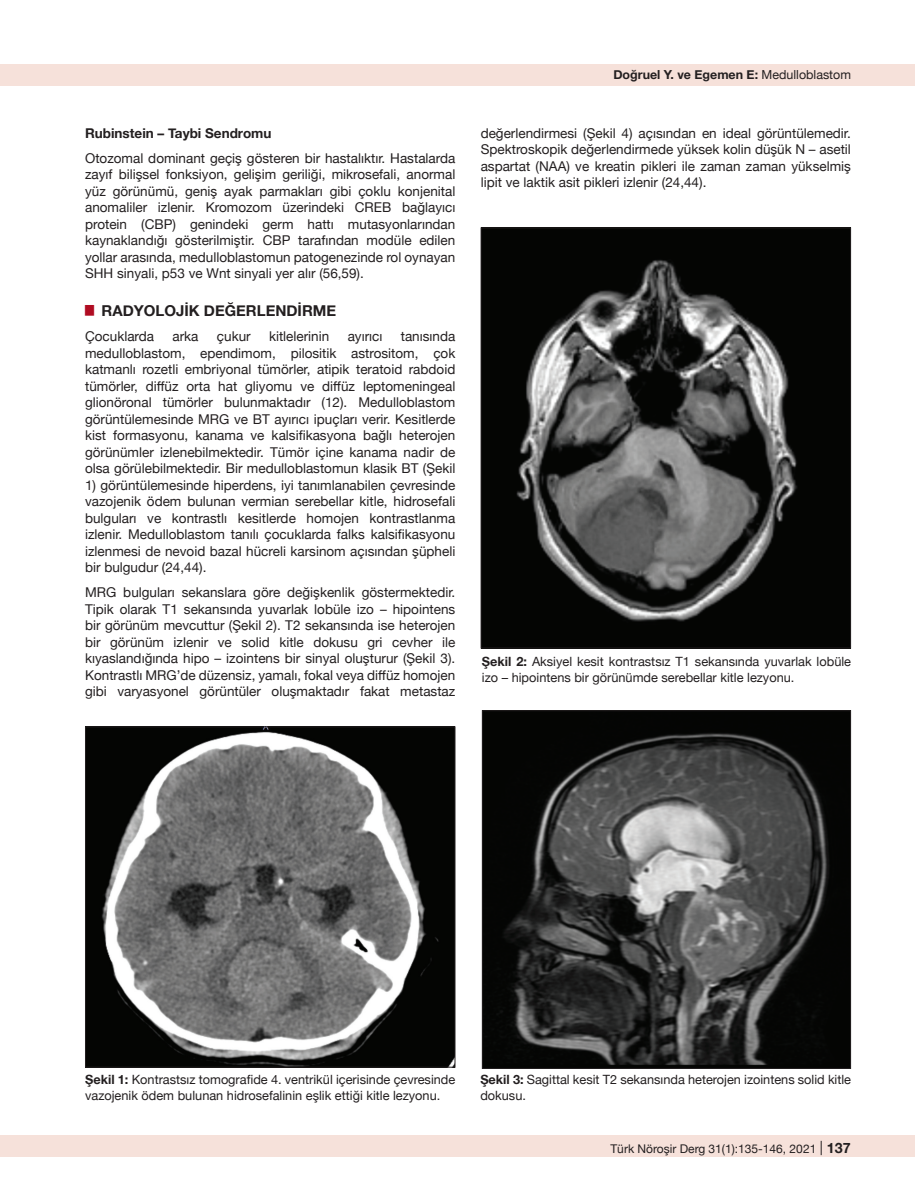
<style>
.page{position:relative;width:915px;height:1191px;background:#fff}
.page>*{position:absolute;margin:0;border:0;box-sizing:border-box;transform-origin:0 0}
.t1{font:700 15px "Helvetica Neue";color:#231f20}
.t2{font:13.5px/16.5px "Helvetica Neue";color:#231f20;text-align:justify}
.t3{font:700 13.5px "Helvetica Neue";color:#231f20}
.t4{font:12.75px/15.8px "Helvetica Neue";color:#231f20}
.t5{font:700 12.45px "Helvetica Neue";color:#231f20}
.t6{font:12px "Helvetica Neue";color:#231f20}
.s1{font-weight:400}
.s2{font-weight:700}
.s3{font-size:14.25px}
.s4{font-weight:700;font-size:14.25px}
</style>
<div class="page">
<div style="left:0;top:1135px;width:914px;height:22px;background:#f6e1da"></div>
<div style="left:0;top:64px;width:914px;height:21px;background:#f6e1da"></div>
<img style="left:87px;top:728px;width:366px;height:337px">
<div style="left:85px;top:726px;width:370px;height:341px;border:1px solid #231f20"></div>
<img style="left:482px;top:229px;width:366px;height:417px">
<div style="left:480px;top:227px;width:370px;height:421px;border:1px solid #231f20"></div>
<img style="left:484px;top:712px;width:364px;height:354px">
<div style="left:482px;top:710px;width:368px;height:358px;border:1px solid #231f20"></div>
<p class="t3" style="left:85px;top:122px;width:188px">Rubinstein – Taybi Sendromu</p>
<p class="t2" style="left:85px;top:151px;width:371px">Otozomal dominant geçiş gösteren bir hastalıktır. Hastalarda zayıf bilişsel fonksiyon, gelişim geriliği, mikrosefali, anormal yüz görünümü, geniş ayak parmakları gibi çoklu konjenital anomaliler izlenir. Kromozom üzerindeki CREB bağlayıcı protein (CBP) genindeki germ hattı mutasyonlarından kaynaklandığı gösterilmiştir. CBP tarafından modüle edilen yollar arasında, medulloblastomun patogenezinde rol oynayan SHH sinyali, p53 ve Wnt sinyali yer alır (56,59).</p>
<p class="t1" style="left:85px;top:299px;width:252px"><sup>█</sup> RADYOLOJIK DEĞERLENDIRME</p>
<p class="t2" style="left:85px;top:329px;width:71px">Çocuklarda</p>
<p class="t2" style="left:172px;top:329px;width:28px">arka</p>
<p class="t2" style="left:217px;top:329px;width:35px">çukur</p>
<p class="t2" style="left:269px;top:329px;width:62px">kitlelerinin</p>
<p class="t2" style="left:347px;top:329px;width:36px">ayırıcı</p>
<p class="t2" style="left:85px;top:329px;width:371px;text-indent:315px">tanısında medulloblastom, ependimom, pilositik astrositom, çok katmanlı rozetli embriyonal tümörler, atipik teratoid rabdoid tümörler, diffüz orta hat gliyomu ve diffüz leptomeningeal glionöronal tümörler bulunmaktadır (12). Medulloblastom görüntülemesinde MRG ve BT ayırıcı ipuçları verir. Kesitlerde kist formasyonu, kanama ve kalsifikasyona bağlı heterojen görünümler izlenebilmektedir. Tümör içine kanama nadir de olsa görülebilmektedir. Bir medulloblastomun klasik BT (Şekil</p>
<p class="t2" style="left:85px;top:477px;width:371px">1) görüntülemesinde hiperdens, iyi tanımlanabilen çevresinde vazojenik ödem bulunan vermian serebellar kitle, hidrosefali bulguları ve kontrastlı kesitlerde homojen kontrastlanma izlenir. Medulloblastom tanılı çocuklarda falks kalsifikasyonu izlenmesi de nevoid bazal hücreli karsinom açısından şüpheli bir bulgudur (24,44).</p>
<p class="t2" style="left:85px;top:585px;width:371px">MRG bulguları sekanslara göre değişkenlik göstermektedir.<br>Tipik olarak T1 sekansında yuvarlak lobüle izo – hipointens bir görünüm mevcuttur (Şekil 2). T2 sekansında ise heterojen bir görünüm izlenir ve solid kitle dokusu gri cevher ile kıyaslandığında hipo – izointens bir sinyal oluşturur (Şekil 3).<br>Kontrastlı MRG’de düzensiz, yamalı, fokal veya diffüz homojen gibi varyasyonel görüntüler oluşmaktadır fakat metastaz</p>
<p class="t5" style="left:613px;top:65px;width:239px">Doğruel Y. ve Egemen E: <span class="s1">Medulloblastom</span></p>
<p class="t2" style="left:480px;top:125px;width:371px">değerlendirmesi (Şekil 4) açısından en ideal görüntülemedir.<br>Spektroskopik değerlendirmede yüksek kolin düşük N – asetil aspartat (NAA) ve kreatin pikleri ile zaman zaman yükselmiş lipit ve laktik asit pikleri izlenir (24,44).</p>
<p class="t4" style="left:482px;top:654px;width:370px"><span class="s2">Şekil 2:</span> Aksiyel kesit kontrastsız T1 sekansında yuvarlak lobüle izo – hipointens bir görünümde serebellar kitle lezyonu.</p>
<p class="t4" style="left:85px;top:1072px;width:371px"><span class="s2">Şekil 1:</span> Kontrastsız tomografide 4. ventrikül içerisinde çevresinde vazojenik ödem bulunan hidrosefalinin eşlik ettiği kitle lezyonu.</p>
<p class="t4" style="left:480px;top:1072px;width:372px"><span class="s2">Şekil 3:</span> Sagittal kesit T2 sekansında heterojen izointens solid kitle dokusu.</p>
<p class="t6" style="left:610px;top:1140px;width:263px">Türk Nöroşir Derg 31(1):135-146, 2021 <span class="s3">|</span> <span class="s4">137137</span></p>
</div>
